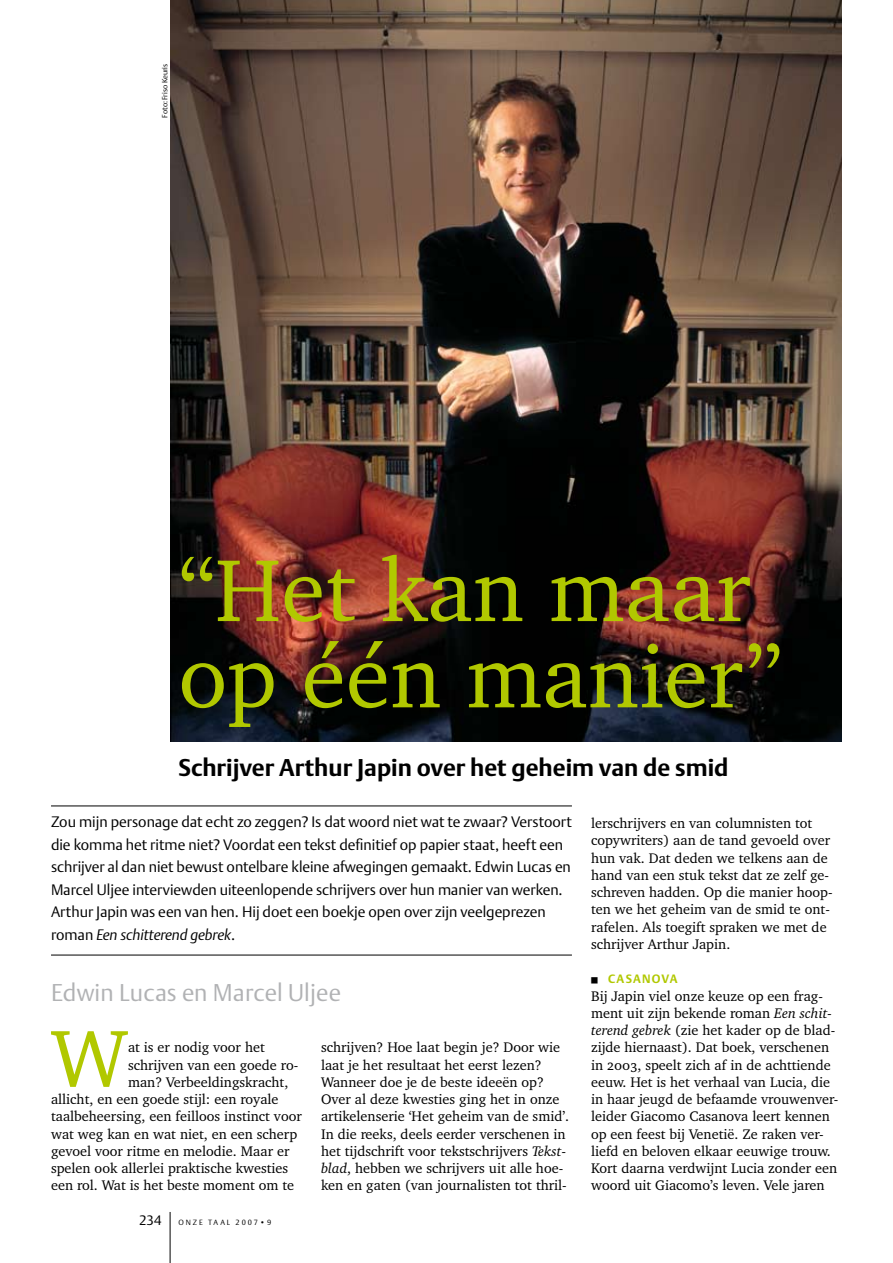
<style>
.page{position:relative;width:893px;height:1263px;background:#fff}
.page>*{position:absolute;margin:0;border:0;box-sizing:border-box;transform-origin:0 0}
.t1{font:90px/86.2px "Charter IT Cby BT";color:#b1c800}
.t2{font:82.95px "Charter IT Cby BT";color:#b1c800}
.t3{font:700 24px "DTL Argo ST";color:#000}
.t4{font:24px "DTL Argo ST Light";letter-spacing:.01em;color:#b1b2b4}
.t5{font:15px/22.5px "DTL Argo ST Light";color:#000}
.t6{font:14.25px/17.2px "Charter IT Cby BT";color:#000}
.t7{font:13.5px "DTL Argo T Light";color:#000}
.t8{font:700 12px "DTL Argo T";letter-spacing:.1em;color:#b1c800}
.t9{font:7.5px "DTL Argo ST Light";letter-spacing:-.005em;color:#000}
.t10{font:7.5px "DTL Argo T Light";letter-spacing:.25em;color:#000}
.s1{font-style:italic}
.s2{font-family:"Charter IT Cby BT Small Cap"}
</style>
<div class="page">
<img style="left:170px;top:0;width:672px;height:742px">
<hr style="left:170px;top:1212px;width:1px;height:51px;background:#000">
<hr style="left:51px;top:806px;width:521px;height:1px;background:#000">
<hr style="left:51px;top:955px;width:521px;height:1px;background:#000">
<p class="t9" style="left:160px;top:118px;width:55px;rotate:-90deg">Foto: Friso Keuris</p>
<h1 class="t1" style="left:179px;top:545px;width:605px">“Het kan maar op één manier”</h1>
<h3 class="t3" style="left:179px;top:753px;width:551px">Schrijver Arthur Japin over het geheim van de smid</h3>
<p class="t5" style="left:51px;top:811px;width:522px">Zou mijn personage dat echt zo zeggen? Is dat woord niet wat te zwaar? Verstoort die komma het ritme niet? Voordat een tekst definitief op papier staat, heeft een schrijver al dan niet bewust ontelbare kleine afwegingen gemaakt. Edwin Lucas en Marcel Uljee interviewden uiteenlopende schrijvers over hun manier van werken.<br>Arthur Japin was een van hen. Hij doet een boekje open over zijn veelgeprezen roman <span class="s1">Een schitterend gebrek</span>.</p>
<h3 class="t4" style="left:51px;top:978px;width:292px">Edwin Lucas en Marcel Uljee</h3>
<h2 class="t2" style="left:51px;top:1007px;width:78px">W</h2>
<p class="t6" style="left:128px;top:1038px;width:138px">at is er nodig voor het</p>
<p class="t6" style="left:128px;top:1056px;width:172px">schrijven van een goede ro-</p>
<p class="t6" style="left:128px;top:1073px;width:162px">man? Verbeeldingskracht,</p>
<p class="t6" style="left:51px;top:1090px;width:229px">allicht, en een goede stijl: een royale</p>
<p class="t6" style="left:51px;top:1107px;width:252px">taalbeheersing, een feilloos instinct voor</p>
<p class="t6" style="left:51px;top:1125px;width:248px">wat weg kan en wat niet, en een scherp</p>
<p class="t6" style="left:51px;top:1142px;width:240px">gevoel voor ritme en melodie. Maar er</p>
<p class="t6" style="left:51px;top:1159px;width:239px">spelen ook allerlei praktische kwesties</p>
<p class="t6" style="left:51px;top:1176px;width:245px">een rol. Wat is het beste moment om te</p>
<p class="t7" style="left:139px;top:1212px;width:24px">234</p>
<p class="t10" style="left:179px;top:1218px;width:94px">ONZE TAAL 2007•9</p>
<p class="t6" style="left:321px;top:1038px;width:250px">schrijven? Hoe laat begin je? Door wie laat je het resultaat het eerst lezen?<br>Wanneer doe je de beste ideeën op?<br>Over al deze kwesties ging het in onze artikelenserie ‘Het geheim van de smid’.<br>In die reeks, deels eerder verschenen in het tijdschrift voor tekstschrijvers <span class="s1">Tekst&shy;blad</span>, hebben we schrijvers uit alle hoe&shy;ken en gaten (van journalisten tot thril-</p>
<p class="t6" style="left:591px;top:814px;width:243px">lerschrijvers en van columnisten tot copywriters) aan de tand gevoeld over hun vak. Dat deden we telkens aan de hand van een stuk tekst dat ze zelf ge&shy;schreven hadden. Op die manier hoop&shy;ten we het geheim van de smid te ont&shy;rafelen. Als toegift spraken we met de schrijver Arthur Japin.</p>
<p class="t8" style="left:608px;top:972px;width:71px">CASANOVA</p>
<p class="t6" style="left:591px;top:987px;width:249px">Bij Japin viel onze keuze op een frag&shy;ment uit zijn bekende roman <span class="s1">Een schit&shy;terend gebrek</span> (zie het kader op de blad&shy;zijde hiernaast). Dat boek, verschenen in <span class="s2">2003</span>, speelt zich af in de achttiende eeuw. Het is het verhaal van Lucia, die in haar jeugd de befaamde vrouwenver&shy;leider Giacomo Casanova leert kennen op een feest bij Venetië. Ze raken ver&shy;liefd en beloven elkaar eeuwige trouw.<br>Kort daarna verdwijnt Lucia zonder een woord uit Giacomo’s leven. Vele jaren</p>
</div>
